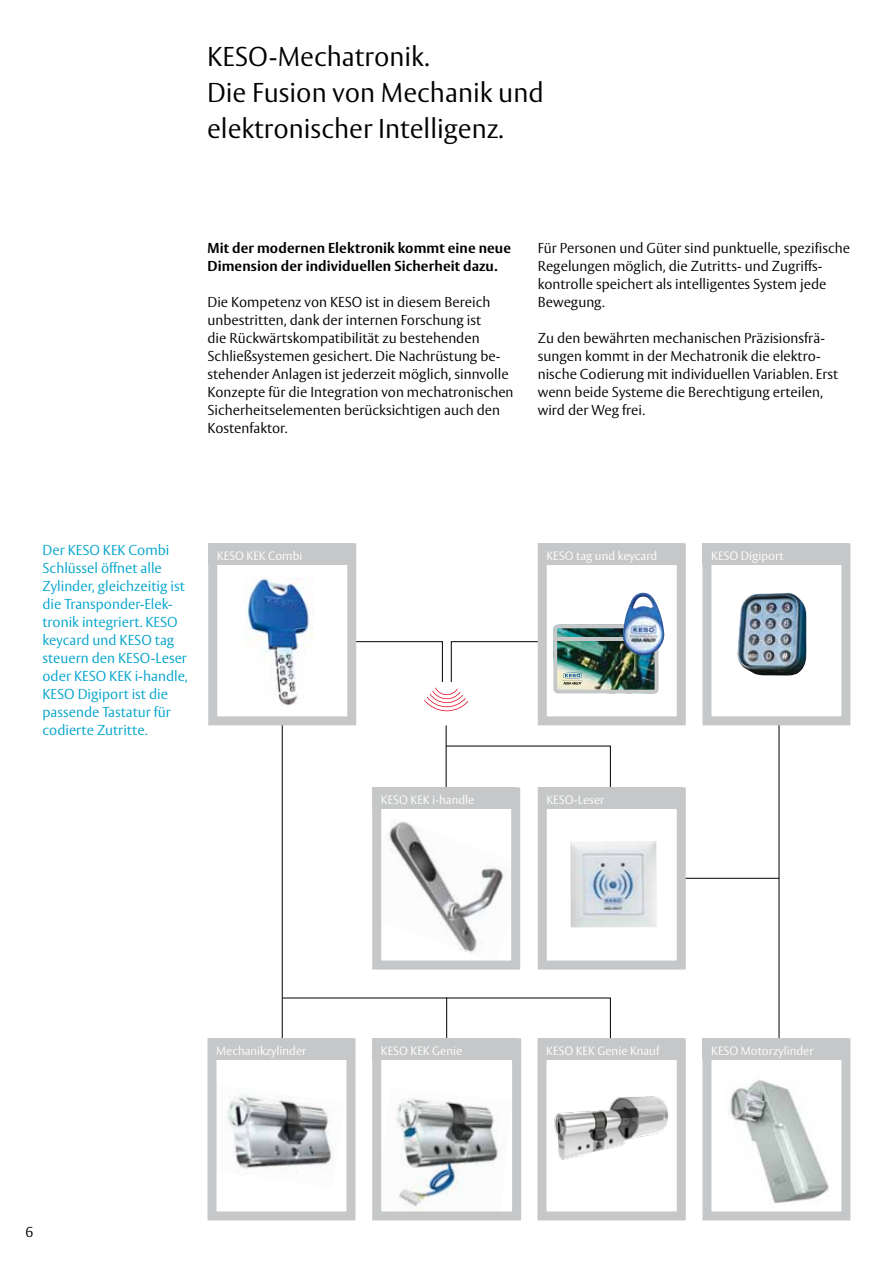
<style>
.page{position:relative;width:893px;height:1263px;background:#fff}
.page>*{position:absolute;margin:0;border:0;box-sizing:border-box;transform-origin:0 0}
.t1{font:300 27px/36px "ASSA Vesta";color:#000}
.t2{font:300 14.25px/18px "ASSA Vesta";color:#000}
.t3{font:300 14.25px/18px "ASSA Vesta";color:#00a4cc}
.t4{font:700 14.25px/18px "ASSA Vesta";letter-spacing:.01em;color:#000}
.t5{font:300 12px "ASSA Vesta";color:#fff}
</style>
<div class="page">
<hr style="left:446px;top:725px;width:1px;height:64px;background:#000">
<hr style="left:682px;top:878px;width:97px;height:1px;background:#000">
<svg style="left:283px;top:998px;width:328px;height:42px"></svg>
<svg style="left:446px;top:746px;width:165px;height:41px"></svg>
<hr style="left:779px;top:720px;width:1px;height:320px;background:#000">
<hr style="left:282px;top:720px;width:1px;height:320px;background:#000">
<img style="left:558px;top:630px;width:95px;height:58px">
<div style="left:553px;top:625px;width:105px;height:68px;border:4px solid #c6c7c8;border-radius:3px"></div>
<svg style="left:563px;top:672px;width:19px;height:12px"></svg>
<hr style="left:553px;top:637px;width:105px;height:4px;background:#c6c7c8">
<img style="left:245px;top:578px;width:68px;height:128px">
<div style="left:208px;top:543px;width:148px;height:182px;border:9px solid #c6c7c8"></div>
<img style="left:621px;top:593px;width:44px;height:62px">
<div style="left:538px;top:543px;width:148px;height:182px;border:9px solid #c6c7c8"></div>
<img style="left:387px;top:821px;width:122px;height:133px">
<div style="left:372px;top:787px;width:148px;height:182px;border:9px solid #c6c7c8"></div>
<img style="left:737px;top:593px;width:69px;height:83px">
<div style="left:702px;top:543px;width:148px;height:182px;border:9px solid #c6c7c8"></div>
<img style="left:728px;top:1080px;width:101px;height:124px">
<div style="left:702px;top:1038px;width:148px;height:182px;border:9px solid #c6c7c8"></div>
<img style="left:554px;top:1097px;width:114px;height:63px">
<div style="left:537px;top:1038px;width:149px;height:182px;border:9px solid #c6c7c8"></div>
<img style="left:227px;top:1094px;width:105px;height:78px">
<div style="left:207px;top:1038px;width:148px;height:182px;border:9px solid #c6c7c8"></div>
<img style="left:396px;top:1098px;width:102px;height:112px">
<div style="left:372px;top:1038px;width:149px;height:182px;border:9px solid #c6c7c8"></div>
<img style="left:570px;top:841px;width:87px;height:87px">
<div style="left:538px;top:787px;width:148px;height:182px;border:9px solid #c6c7c8"></div>
<div style="left:208px;top:1038px;width:144px;height:22px;background:#c6c7c8"></div>
<div style="left:372px;top:1038px;width:145px;height:22px;background:#c6c7c8"></div>
<div style="left:372px;top:788px;width:145px;height:21px;background:#c6c7c8"></div>
<div style="left:208px;top:543px;width:145px;height:22px;background:#c6c7c8"></div>
<div style="left:538px;top:543px;width:145px;height:22px;background:#c6c7c8"></div>
<div style="left:703px;top:543px;width:144px;height:22px;background:#c6c7c8"></div>
<div style="left:538px;top:1038px;width:144px;height:22px;background:#c6c7c8"></div>
<div style="left:538px;top:788px;width:145px;height:21px;background:#c6c7c8"></div>
<div style="left:703px;top:1038px;width:144px;height:22px;background:#c6c7c8"></div>
<svg style="left:352px;top:641px;width:191px;height:70px"></svg>
<h1 class="t1" style="left:207px;top:39px;width:338px">KESO-Mechatronik.<br>Die Fusion von Mechanik und elektronischer Intelligenz.</h1>
<p class="t4" style="left:207px;top:239px;width:305px">Mit der modernen Elektronik kommt eine neue<br>Dimension der individuellen Sicherheit dazu.</p>
<p class="t2" style="left:207px;top:293px;width:308px">Die Kompetenz von KESO ist in diesem Bereich unbestritten, dank der internen Forschung ist<br>die Rückwärtskompatibilität zu bestehenden Schließsystemen gesichert. Die Nachrüstung be&shy;stehender Anlagen ist jederzeit möglich, sinnvolle Konzepte für die Integration von mechatronischen Sicherheitselementen berücksichtigen auch den Kostenfaktor.</p>
<p class="t2" style="left:538px;top:239px;width:314px">Für Personen und Güter sind punktuelle, spezifische Regelungen möglich, die Zutritts- und Zugriffs&shy;kontrolle speichert als intelligentes System jede Bewegung.</p>
<p class="t2" style="left:538px;top:329px;width:302px">Zu den bewährten mechanischen Präzisionsfrä&shy;sungen kommt in der Mechatronik die elektro&shy;nische Codierung mit individuellen Variablen. Erst wenn beide Systeme die Berechtigung erteilen, wird der Weg frei.</p>
<p class="t3" style="left:43px;top:542px;width:147px">Der KESO KEK Combi<br>Schlüssel öffnet alle<br>Zylinder, gleichzeitig ist die Transponder-Elek&shy;tronik integriert. KESO keycard und KESO tag steuern den KESO-Leser oder KESO KEK i-handle,<br>KESO Digiport ist die passende Tastatur für codierte Zutritte.</p>
<p class="t5" style="left:217px;top:548px;width:87px">KESO KEK Combi</p>
<p class="t5" style="left:546px;top:548px;width:112px">KESO tag und keycard</p>
<p class="t5" style="left:711px;top:548px;width:74px">KESO Digiport</p>
<p class="t5" style="left:381px;top:792px;width:95px">KESO KEK i-handle</p>
<p class="t5" style="left:546px;top:792px;width:59px">KESO-Leser</p>
<p class="t2" style="left:26px;top:1224px;width:9px">6</p>
<p class="t5" style="left:216px;top:1043px;width:92px">Mechanikzylinder</p>
<p class="t5" style="left:381px;top:1043px;width:83px">KESO KEK Genie</p>
<p class="t5" style="left:546px;top:1043px;width:115px">KESO KEK Genie Knauf</p>
<p class="t5" style="left:711px;top:1043px;width:104px">KESO Motorzylinder</p>
</div>
